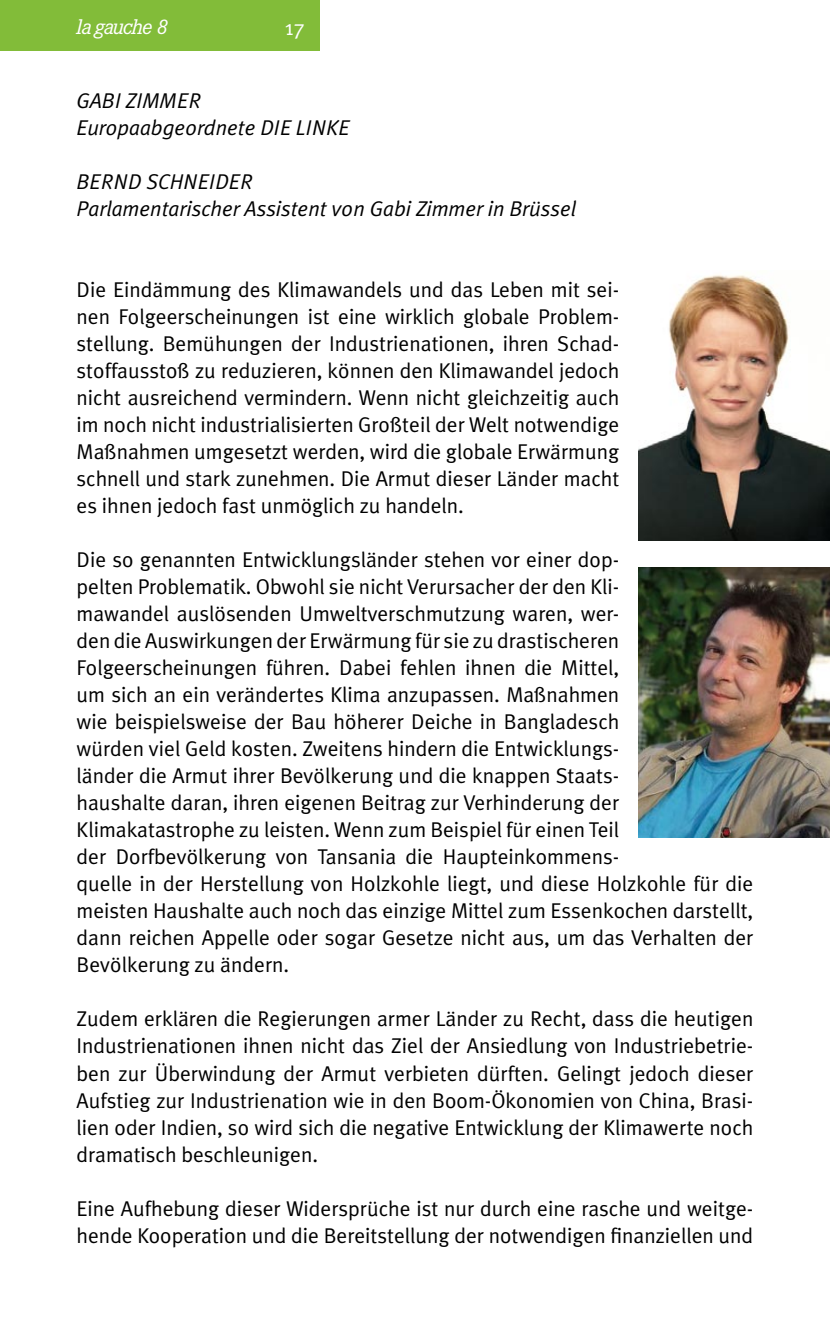
<style>
.page{position:relative;width:830px;height:1340px;background:#fff}
.page>*{position:absolute;margin:0;border:0;box-sizing:border-box;transform-origin:0 0}
.t1{font:italic 22.05px "Corporate E";letter-spacing:-.05em;color:#fff}
.t2{font:21.38px/27px "Meta Plus Normal";color:#000;text-align:justify}
.t3{font:italic 21.38px/27px "Meta Plus Normal";color:#000}
.t4{font:21.38px "Meta Plus Normal";color:#fff}
</style>
<div class="page">
<div style="left:0;top:0;width:319px;height:51px;background:#82bc39"></div>
<img style="left:638px;top:275px;width:191px;height:265px">
<img style="left:638px;top:567px;width:191px;height:270px">
<p class="t1" style="left:77px;top:15px;width:93px">la gauche 8</p>
<p class="t4" style="left:284px;top:15px;width:22px">17</p>
<p class="t3" style="left:77px;top:87px;width:274px">Gab i Zimm er<br>Europaabgeordnete DIE LINKE</p>
<p class="t3" style="left:77px;top:168px;width:39px">Bernd</p>
<p class="t3" style="left:77px;top:168px;width:500px;text-indent:70px">Schneider<br>Parlamentarischer Assistent von Gabi Zimmer in Brüssel</p>
<p class="t2" style="left:77px;top:276px;width:544px">Die Eindämmung des Klimawandels und das Leben mit sei&shy;nen Folgeerscheinungen ist eine wirklich globale Problem&shy;stellung. Bemühungen der Industrienationen, ihren Schad&shy;stoffausstoß zu reduzieren, können den Klimawandel jedoch nicht ausreichend vermindern. Wenn nicht gleichzeitig auch im noch nicht industrialisierten Großteil der Welt notwendige Maßnahmen umgesetzt werden, wird die globale Erwärmung schnell und stark zunehmen. Die Armut dieser Länder macht es ihnen jedoch fast unmöglich zu handeln.</p>
<p class="t2" style="left:77px;top:546px;width:678px;text-align:left">Die so genannten Entwicklungsländer stehen vor einer dop-<br>pelten Problematik. Obwohl sie nicht Verursacher der den Kli-<br>mawandel auslösenden Umweltverschmutzung waren, wer-<br>den die Auswirkungen der Erwärmung für sie zu drastischeren Folgeerscheinungen führen. Dabei fehlen ihnen die Mittel,<br>um sich an ein verändertes Klima anzupassen. Maßnahmen<br>wie beispielsweise der Bau höherer Deiche in Bangladesch<br>würden viel Geld kosten. Zweitens hindern die Entwicklungs-<br>länder die Armut ihrer Bevölkerung und die knappen Staats-<br>haushalte daran, ihren eigenen Beitrag zur Verhinderung der Klimakatastrophe zu leisten. Wenn zum Beispiel für einen Teil<br>der Dorfbevölkerung von Tansania die Haupteinkommens-<br>quelle in der Herstellung von Holzkohle liegt, und diese Holzkohle für die meisten Haushalte auch noch das einzige Mittel zum Essenkochen darstellt, dann reichen Appelle oder sogar Gesetze nicht aus, um das Verhalten der Bevölkerung zu ändern.</p>
<p class="t2" style="left:77px;top:1005px;width:678px">Zudem erklären die Regierungen armer Länder zu Recht, dass die heutigen Industrienationen ihnen nicht das Ziel der Ansiedlung von Industriebetrie&shy;ben zur Überwindung der Armut verbieten dürften. Gelingt jedoch dieser Aufstieg zur Industrienation wie in den Boom-Ökonomien von China, Brasi&shy;lien oder Indien, so wird sich die negative Entwicklung der Klimawerte noch dramatisch beschleunigen.</p>
<p class="t2" style="left:77px;top:1194px;width:678px">Eine Aufhebung dieser Widersprüche ist nur durch eine rasche und weitge&shy;hende Kooperation und die Bereitstellung der notwendigen finanziellen und</p>
</div>
